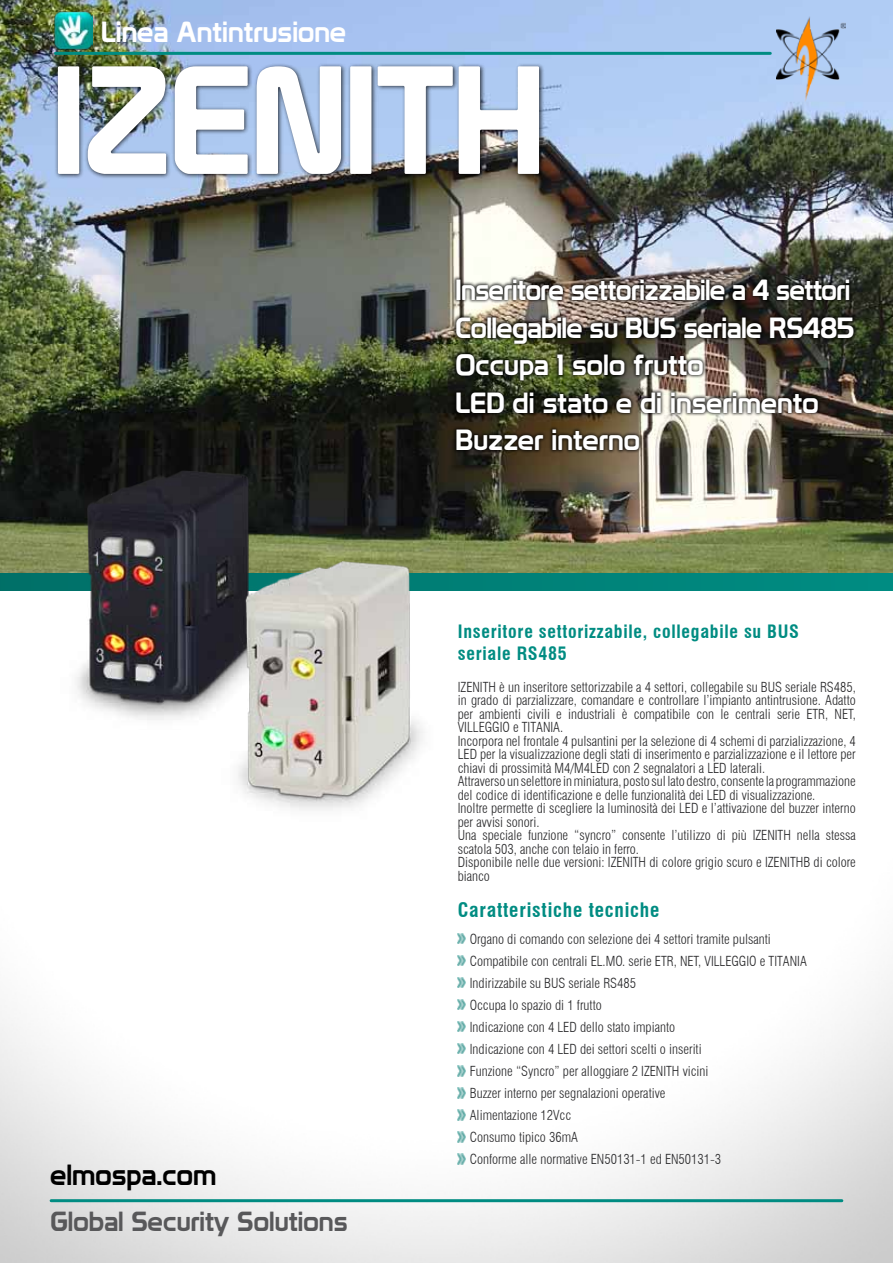
<style>
.page{position:relative;width:893px;height:1263px;background:#fff}
.page>*{position:absolute;margin:0;border:0;box-sizing:border-box;transform-origin:0 0}
.t1{font:150px "Prototype";letter-spacing:-.02em;color:#fff}
.t2{font:28.5px/37.5px "Prototype";letter-spacing:-.02em;color:#fff;scale:.95 1}
.t3{font:28.5px "Prototype";color:#fff}
.t4{font:28.5px "Prototype";color:#000}
.t5{font:27px "Prototype";color:#58585a}
.t6{font:700 condensed 19.5px "Swiss 721 BT";letter-spacing:.04em;color:#018c82}
.t7{font:700 condensed 18px/22.5px "Swiss 721 BT";letter-spacing:.04em;color:#018c82}
.t8{font:300 condensed 13.5px/13.5px "Swiss 721 BT";color:#28282a}
</style>
<div class="page">
<img style="left:0;top:933px;width:893px;height:330px">
<img style="left:0;top:0;width:893px;height:574px">
<img style="left:54px;top:11px;width:39px;height:39px">
<hr style="left:56px;top:52px;width:714px;height:3px;background:#008c82">
<div style="left:55px;top:63px;width:490px;height:117px;background:#000;opacity:.75"></div>
<img style="left:777px;top:16px;width:68px;height:86px">
<hr style="left:51px;top:1199px;width:791px;height:3px;background:#008c82">
<svg style="left:458px;top:934px;width:7px;height:10px"></svg>
<svg style="left:458px;top:956px;width:7px;height:10px"></svg>
<svg style="left:458px;top:978px;width:7px;height:10px"></svg>
<svg style="left:458px;top:1000px;width:7px;height:10px"></svg>
<svg style="left:458px;top:1022px;width:7px;height:10px"></svg>
<svg style="left:458px;top:1044px;width:7px;height:10px"></svg>
<svg style="left:458px;top:1066px;width:7px;height:10px"></svg>
<svg style="left:458px;top:1088px;width:7px;height:10px"></svg>
<svg style="left:458px;top:1110px;width:7px;height:10px"></svg>
<svg style="left:458px;top:1132px;width:7px;height:10px"></svg>
<svg style="left:458px;top:1154px;width:7px;height:10px"></svg>
<div style="left:451px;top:275px;width:405px;height:178px;background:#000;opacity:.75"></div>
<svg style="left:0;top:574px;width:893px;height:17px;background:#008279"></svg>
<img style="left:61px;top:470px;width:216px;height:250px">
<img style="left:221px;top:561px;width:217px;height:249px">
<h2 class="t3" style="left:101px;top:15px;width:246px">Linea Antintrusione</h2>
<h1 class="t1" style="left:52px;top:31px;width:495px">IZENITH</h1>
<h2 class="t4" style="left:50px;top:1157px;width:167px">elmospa.com</h2>
<h3 class="t5" style="left:50px;top:1205px;width:299px">Global Security Solutions</h3>
<h2 class="t2" style="left:455px;top:271px;width:422px">Inseritore settorizzabile a 4 settori<br>Collegabile su BUS seriale RS485<br>Occupa 1 solo frutto<br>LED di stato e di inserimento<br>Buzzer interno</h2>
<h3 class="t7" style="left:458px;top:620px;width:343px">Inseritore settorizzabile, collegabile su BUS seriale RS485</h3>
<p class="t8" style="left:458px;top:680px;width:400px">IZENITH è un inseritore settorizzabile a 4 settori, collegabile su BUS seriale RS485, in grado di parzializzare, comandare e controllare l’impianto antintrusione. Adatto per ambienti civili e industriali è compatibile con le centrali serie ETR, NET, VILLEGGIO e TITANIA.<br>Incorpora nel frontale 4 pulsantini per la selezione di 4 schemi di parzializzazione, 4<br>LED per la visualizzazione degli stati di inserimento e parzializzazione e il lettore per chiavi di prossimità M4/M4LED con 2 segnalatori a LED laterali.<br>Attraverso un selettore in miniatura, posto sul lato destro, consente la programmazione del codice di identificazione e delle funzionalità dei LED di visualizzazione.<br>Inoltre permette di scegliere la luminosità dei LED e l’attivazione del buzzer interno per avvisi sonori.<br>Una speciale funzione “syncro” consente l’utilizzo di più IZENITH nella stessa scatola 503, anche con telaio in ferro.<br>Disponibile nelle due versioni: IZENITH di colore grigio scuro e IZENITHB di colore bianco</p>
<h3 class="t6" style="left:458px;top:898px;width:203px">Caratteristiche tecniche</h3>
<p class="t8" style="left:470px;top:928px;width:338px;line-height:22px">Organo di comando con selezione dei 4 settori tramite pulsanti Compatibile con centrali EL.MO. serie ETR, NET, VILLEGGIO e TITANIA Indirizzabile su BUS seriale RS485<br>Occupa lo spazio di 1 frutto<br>Indicazione con 4 LED dello stato impianto<br>Indicazione con 4 LED dei settori scelti o inseriti<br>Funzione “Syncro” per alloggiare 2 IZENITH vicini<br>Buzzer interno per segnalazioni operative<br>Alimentazione 12Vcc<br>Consumo tipico 36mA<br>Conforme alle normative EN50131-1 ed EN50131-3</p>
</div>
